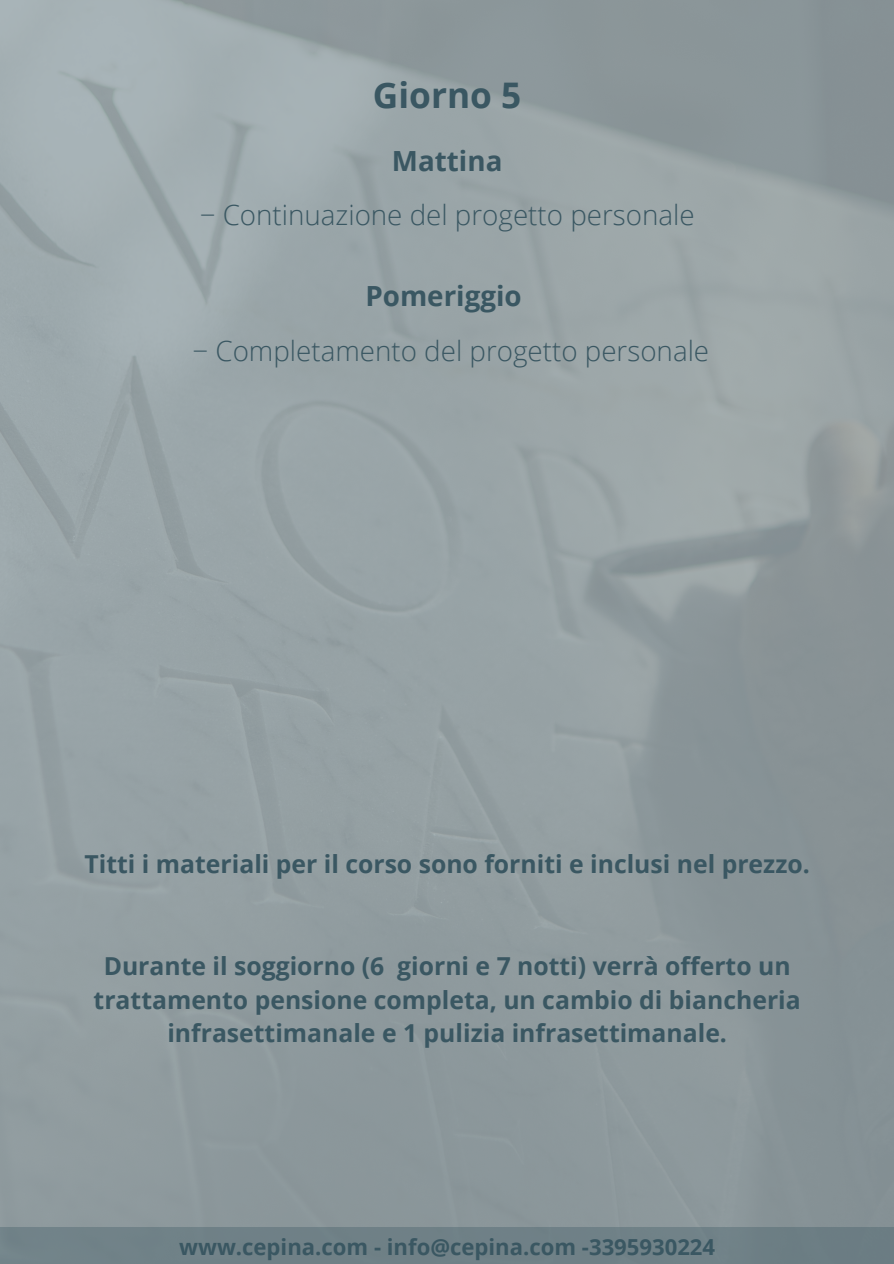
<style>
.page{position:relative;width:894px;height:1264px;background:#fff}
.page>*{position:absolute;margin:0;border:0;box-sizing:border-box;transform-origin:0 0}
.t1{font:700 35.25px "Open Sans";color:#3a5762}
.t2{font:300 27.75px "Open Sans";color:#3a5762}
.t3{font:700 27.75px "Open Sans";color:#3a5762}
.t4{font:700 24.75px/33.8px "Open Sans";color:#3a5762;text-align:center}
.t5{font:700 22.05px "Open Sans";color:#3a5762}
</style>
<div class="page">
<div style="left:0;top:1226px;width:893px;height:37px;background:#6f8087"></div>
<p class="t1" style="left:373px;top:71px;width:150px">Giorno 5</p>
<p class="t3" style="left:392px;top:142px;width:112px">Mattina</p>
<p class="t2" style="left:200px;top:196px;width:496px">− Continuazione del progetto personale</p>
<p class="t3" style="left:365px;top:277px;width:158px">Pomeriggio</p>
<p class="t2" style="left:192px;top:331px;width:518px">− Completamento del progetto personale</p>
<p class="t4" style="left:85px;top:847px;width:726px">Titti i materiali per il corso sono forniti e inclusi nel prezzo.</p>
<p class="t4" style="left:94px;top:948px;width:708px">Durante il soggiorno (6 giorni e 7 notti) verrà offerto un trattamento pensione completa, un cambio di biancheria infrasettimanale e 1 pulizia infrasettimanale.</p>
<p class="t5" style="left:179px;top:1231px;width:537px">www.cepina.com - info@cepina.com -3395930224</p>
</div>
